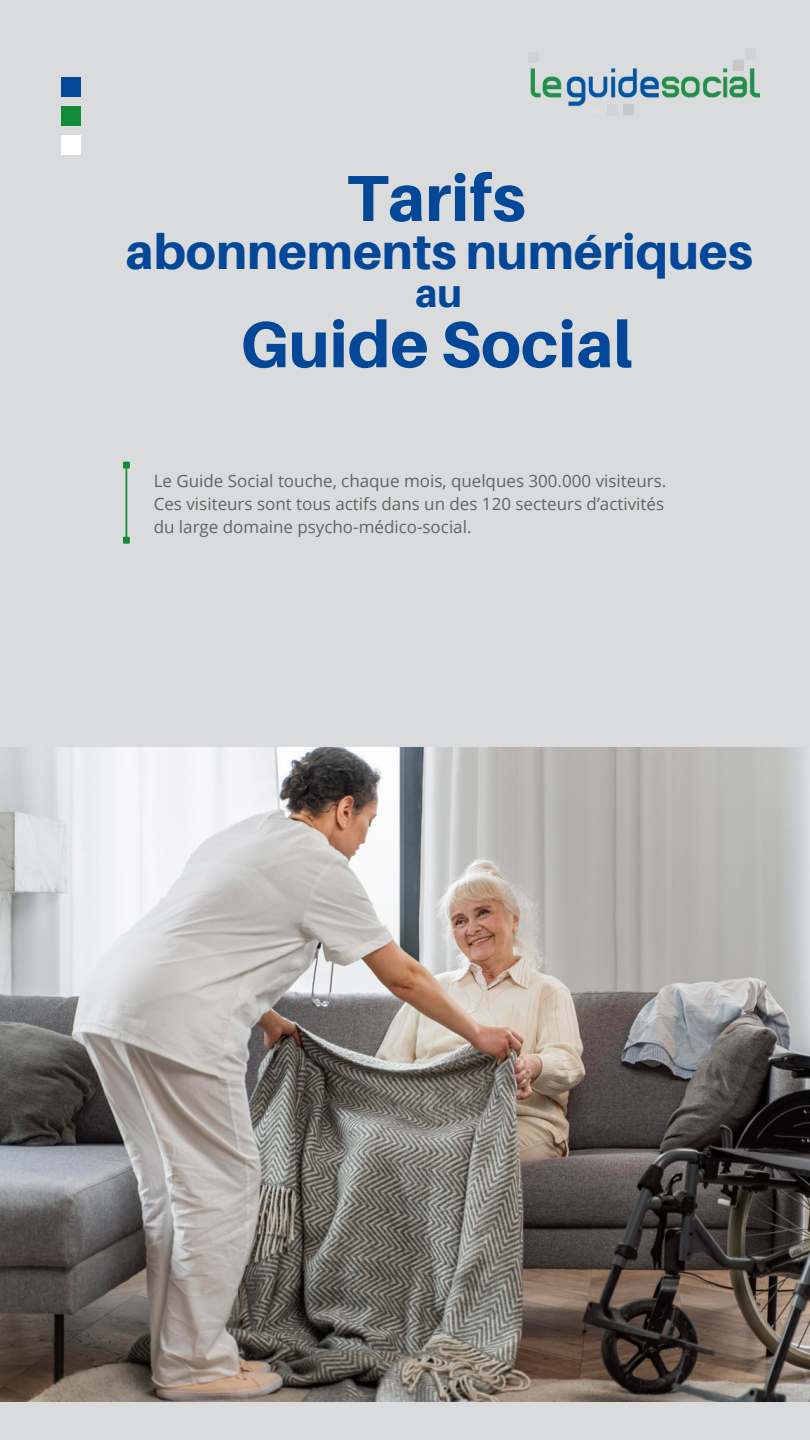
<style>
.page{position:relative;width:810px;height:1440px;background:#d9dbdd}
.page>*{position:absolute;margin:0;border:0;box-sizing:border-box;transform-origin:0 0}
.t1{font:800 65.1px "Aileron";color:#024798}
.t2{font:800 49.1px "Aileron";color:#024798}
.t3{font:800 39.2px "Aileron";color:#024798}
.t4{font:17px/23.2px "Open Sans";color:#646464}
</style>
<div class="page">
<hr style="left:126px;top:468px;width:1px;height:69px;background:#118b37">
<div style="left:123px;top:462px;width:7px;height:7px;border:2px solid #118b37"></div>
<div style="left:123px;top:537px;width:7px;height:7px;border:2px solid #118b37"></div>
<img style="left:528px;top:48px;width:231px;height:67px">
<div style="left:62px;top:78px;width:19px;height:19px;background:#024798"></div>
<div style="left:62px;top:107px;width:19px;height:19px;background:#118b37"></div>
<div style="left:62px;top:135px;width:19px;height:20px;background:#fff"></div>
<img style="left:0;top:748px;width:810px;height:654px">
<h1 class="t1" style="left:347px;top:158px;width:180px">Tarifs</h1>
<h2 class="t2" style="left:126px;top:221px;width:629px">abonnements numériques</h2>
<h3 class="t3" style="left:415px;top:269px;width:49px">au</h3>
<h1 class="t1" style="left:240px;top:304px;width:394px">Guide Social</h1>
<p class="t4" style="left:154px;top:469px;width:514px">Le Guide Social touche, chaque mois, quelques 300.000 visiteurs.<br>Ces visiteurs sont tous actifs dans un des 120 secteurs d’activités du large domaine psycho-médico-social.</p>
</div>
